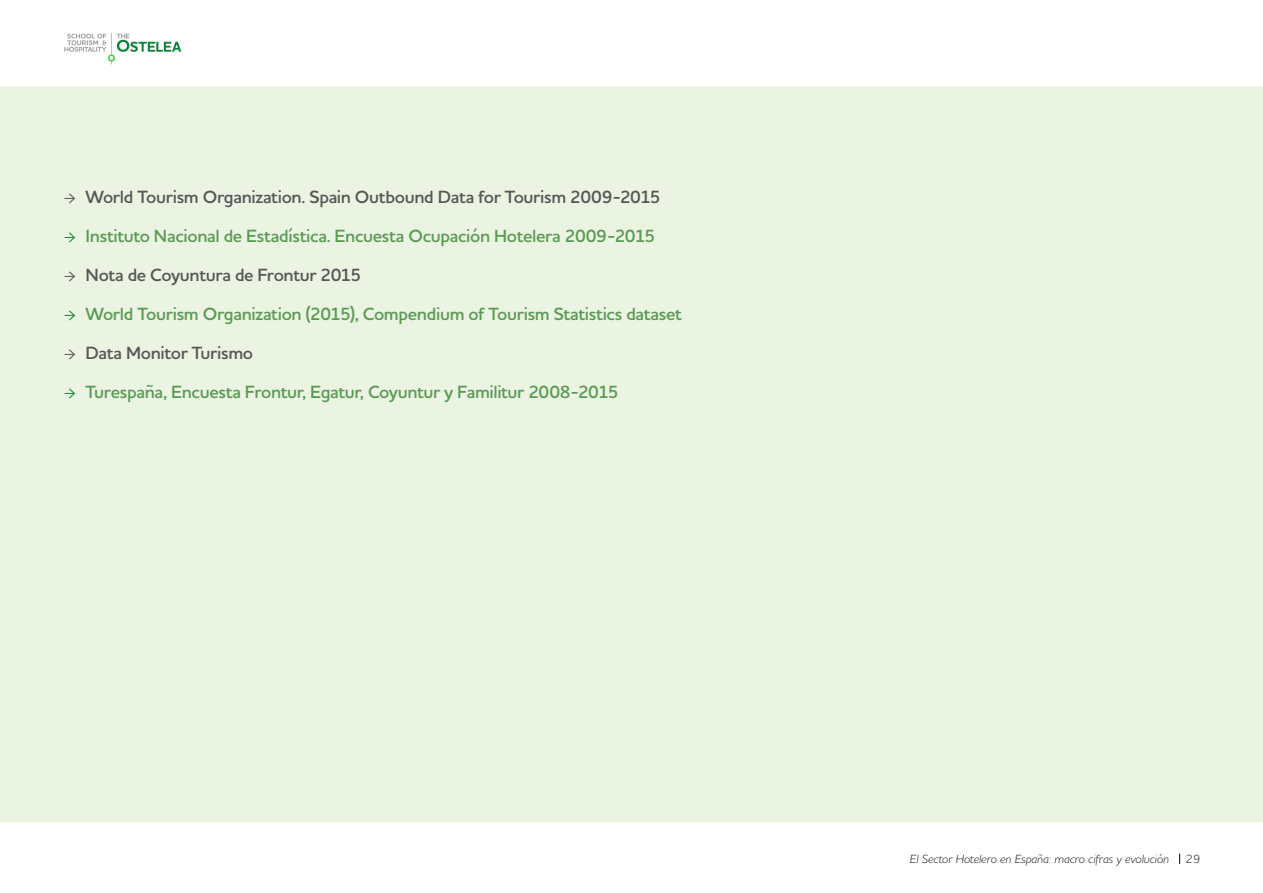
<style>
.page{position:relative;width:1263px;height:893px;background:#fff}
.page>*{position:absolute;margin:0;border:0;box-sizing:border-box;transform-origin:0 0}
.t1{font:600 18px "Houschka Pro";letter-spacing:-.02em;color:#5b9a54}
.t2{font:600 18px "Houschka Pro";letter-spacing:-.02em;color:#575756}
.t3{font:italic 300 12px "Houschka Pro";color:#000}
.t4{font:300 12px "Houschka Pro";color:#000}
.s1{font-family:"Minion Pro"}
.s2{font-family:"Minion Pro";color:#148637}
</style>
<div class="page">
<div style="left:1px;top:86px;width:1262px;height:735px;background:#ebf4e3"></div>
<svg style="left:64px;top:33px;width:117px;height:31px"></svg>
<p class="t2" style="left:64px;top:185px;width:598px"><span class="s1">→</span> World Tourism Organization. Spain Outbound Data for Tourism 2009-2015</p>
<p class="t1" style="left:64px;top:224px;width:592px"><span class="s2">→</span> Instituto Nacional de Estadística. Encuesta Ocupación Hotelera 2009-2015</p>
<p class="t2" style="left:64px;top:263px;width:298px"><span class="s1">→</span> Nota de Coyuntura de Frontur 2015</p>
<p class="t1" style="left:64px;top:302px;width:619px"><span class="s2">→</span> World Tourism Organization (2015), Compendium of Tourism Statistics dataset</p>
<p class="t2" style="left:64px;top:341px;width:190px"><span class="s1">→</span> Data Monitor Turismo</p>
<p class="t1" style="left:64px;top:380px;width:556px"><span class="s2">→</span> Turespaña, Encuesta Frontur, Egatur, Coyuntur y Familitur 2008-2015</p>
<p class="t3" style="left:910px;top:851px;width:261px">El Sector Hotelero en España: macro cifras y evolución</p>
<p class="t4" style="left:1186px;top:851px;width:16px">29</p>
</div>
